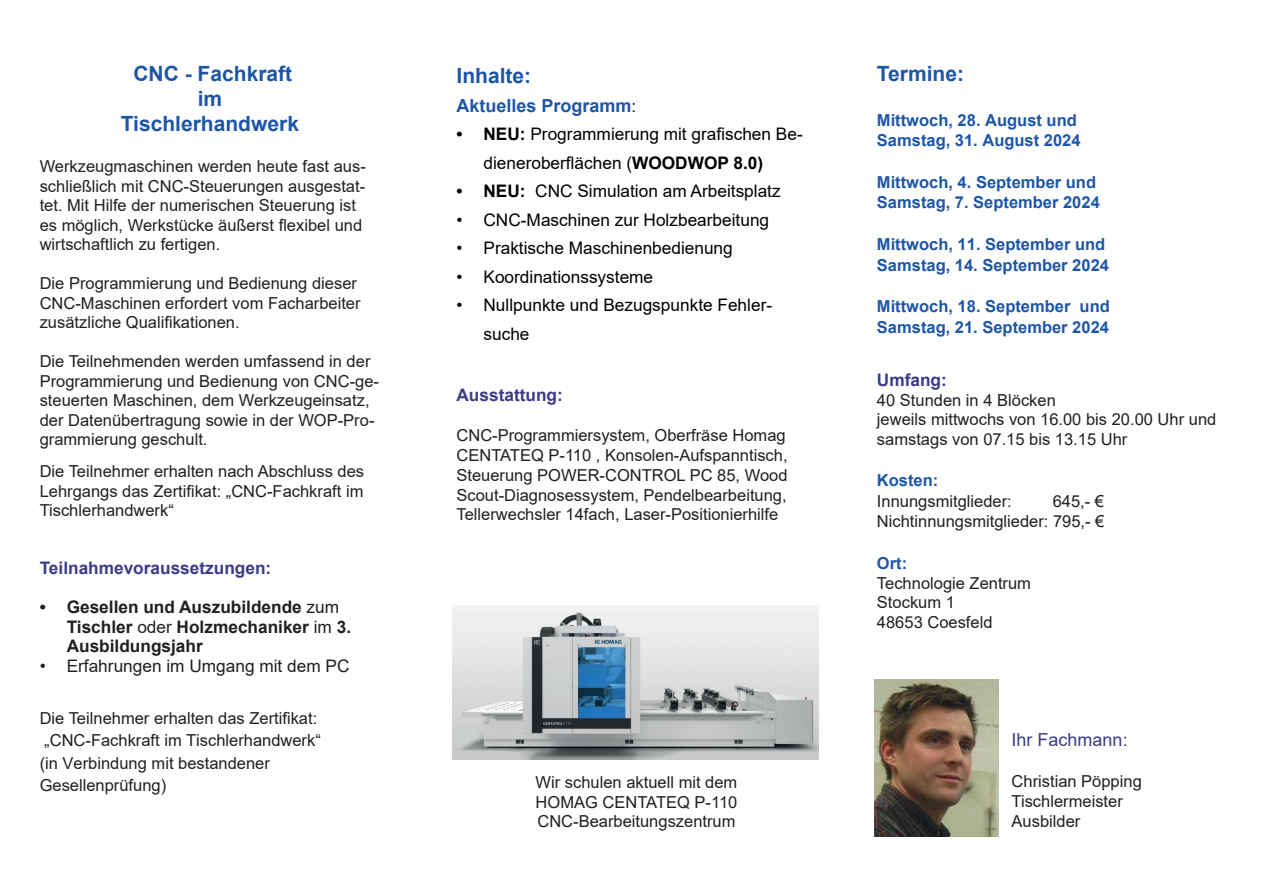
<style>
.page{position:relative;width:1263px;height:893px;background:#fff}
.page>*{position:absolute;margin:0;border:0;box-sizing:border-box;transform-origin:0 0}
.t1{font:700 21px/25.2px "Arial";color:#1e56a6;text-align:center}
.t2{font:700 18px "Arial";color:#1e56a6}
.t3{font:18px "Arial";color:#3d3b87}
.t4{font:17.25px/28.5px "Arial";color:#000001}
.t5{font:700 17.25px/19.5px "Arial";color:#231f20}
.t6{font:700 17.25px "Arial";color:#3d3b87}
.t7{font:17.25px "Arial";color:#231f20}
.t8{font:16.5px/19.5px "Arial";color:#231f20}
.t9{font:700 16.5px/20.7px "Arial";color:#1e56a6}
.s1{font-weight:400}
.s2{font-weight:400;font-size:17.25px;color:#000001}
.s3{font-weight:700}
</style>
<div class="page">
<img style="left:875px;top:679px;width:123px;height:157px">
<img style="left:453px;top:606px;width:365px;height:154px">
<p class="t1" style="left:121px;top:61px;width:180px">CNC - Fachkraft im<br>Tischlerhandwerk</p>
<p class="t8" style="left:40px;top:157px;width:328px">Werkzeugmaschinen werden heute fast aus&shy;schließlich mit CNC-Steuerungen ausgestat&shy;tet. Mit Hilfe der numerischen Steuerung ist es möglich, Werkstücke äußerst flexibel und wirtschaftlich zu fertigen.</p>
<p class="t8" style="left:40px;top:274px;width:322px">Die Programmierung und Bedienung dieser<br>CNC-Maschinen erfordert vom Facharbeiter zusätzliche Qualifikationen.</p>
<p class="t8" style="left:40px;top:352px;width:341px">Die Teilnehmenden werden umfassend in der Programmierung und Bedienung von CNC-ge&shy;steuerten Maschinen, dem Werkzeugeinsatz, der Datenübertragung sowie in der WOP-Pro&shy;grammierung geschult.</p>
<p class="t8" style="left:40px;top:461px;width:326px;text-align:justify">Die Teilnehmer erhalten nach Abschluss des Lehrgangs das Zertifikat: „CNC-Fachkraft im Tischlerhandwerk“</p>
<p class="t6" style="left:40px;top:556px;width:233px">Teilnahmevoraussetzungen:</p>
<p class="t5" style="left:67px;top:598px;width:286px;text-indent:-27px">• Gesellen und Auszubildende <span class="s1">zum<br></span>Tischler <span class="s1">oder</span> Holzmechaniker <span class="s1">im</span> 3.<br>Ausbildungsjahr</p>
<p class="t7" style="left:40px;top:654px;width:311px">• Erfahrungen im Umgang mit dem PC</p>
<p class="t8" style="left:40px;top:707px;width:283px;line-height:22.5px">Die Teilnehmer erhalten das Zertifikat: „CNC-Fachkraft im Tischlerhandwerk“ (in Verbindung mit bestandener<br>Gesellenprüfung)</p>
<p class="t1" style="left:456px;top:63px;width:76px">Inhalte:</p>
<p class="t2" style="left:456px;top:93px;width:181px">Aktuelles Programm<span class="s2">:</span></p>
<p class="t4" style="left:483px;top:120px;width:321px;text-indent:-27px"><span class="s3">• NEU:</span> Programmierung mit grafischen Be&shy;dieneroberflächen (<span class="s3">WOODWOP 8.0)</span></p>
<p class="t4" style="left:456px;top:177px;width:326px"><span class="s3">• NEU:</span> CNC Simulation am Arbeitsplatz</p>
<p class="t4" style="left:456px;top:205px;width:314px">• CNC-Maschinen zur Holzbearbeitung</p>
<p class="t4" style="left:456px;top:234px;width:278px">• Praktische Maschinenbedienung</p>
<p class="t4" style="left:456px;top:262px;width:198px">• Koordinationssysteme</p>
<p class="t4" style="left:483px;top:291px;width:290px;text-indent:-27px">• Nullpunkte und Bezugspunkte Fehler&shy;suche</p>
<p class="t6" style="left:456px;top:382px;width:108px">Ausstattung:</p>
<p class="t8" style="left:456px;top:425px;width:333px;text-align:justify">CNC-Programmiersystem, Oberfräse Homag CENTATEQ P-110 , Konsolen-Aufspanntisch, Steuerung POWER-CONTROL PC 85, Wood Scout-Diagnosessystem, Pendelbearbeitung, Tellerwechsler 14fach, Laser-Positionierhilfe</p>
<p class="t8" style="left:536px;top:772px;width:203px;text-align:justify">Wir schulen aktuell mit dem HOMAG CENTATEQ P-110<br>CNC-Bearbeitungszentrum</p>
<p class="t1" style="left:877px;top:62px;width:89px">Termine:</p>
<p class="t9" style="left:877px;top:110px;width:205px">Mittwoch, 28. August und<br>Samstag, 31. August 2024</p>
<p class="t9" style="left:877px;top:172px;width:224px">Mittwoch, 4. September und<br>Samstag, 7. September 2024</p>
<p class="t9" style="left:877px;top:234px;width:234px">Mittwoch, 11. September und<br>Samstag, 14. September 2024</p>
<p class="t9" style="left:877px;top:296px;width:234px">Mittwoch, 18. September und<br>Samstag, 21. September 2024</p>
<p class="t6" style="left:877px;top:368px;width:71px">Umfang:</p>
<p class="t8" style="left:877px;top:390px;width:341px">40 Stunden in 4 Blöcken<br>jeweils mittwochs von 16.00 bis 20.00 Uhr und samstags von 07.15 bis 13.15 Uhr</p>
<p class="t9" style="left:877px;top:470px;width:63px">Kosten:</p>
<p class="t8" style="left:877px;top:491px;width:136px">Innungsmitglieder:</p>
<p class="t8" style="left:877px;top:491px;width:229px;line-height:20.5px;text-align:right">645,- €<br>Nichtinnungsmitglieder: 795,- €</p>
<p class="t9" style="left:877px;top:553px;width:32px">Ort:</p>
<p class="t8" style="left:877px;top:573px;width:156px">Technologie Zentrum<br>Stockum 1<br>48653 Coesfeld</p>
<p class="t3" style="left:1011px;top:727px;width:118px">Ihr Fachmann:</p>
<p class="t8" style="left:1011px;top:771px;width:132px">Christian Pöpping<br>Tischlermeister<br>Ausbilder</p>
</div>
